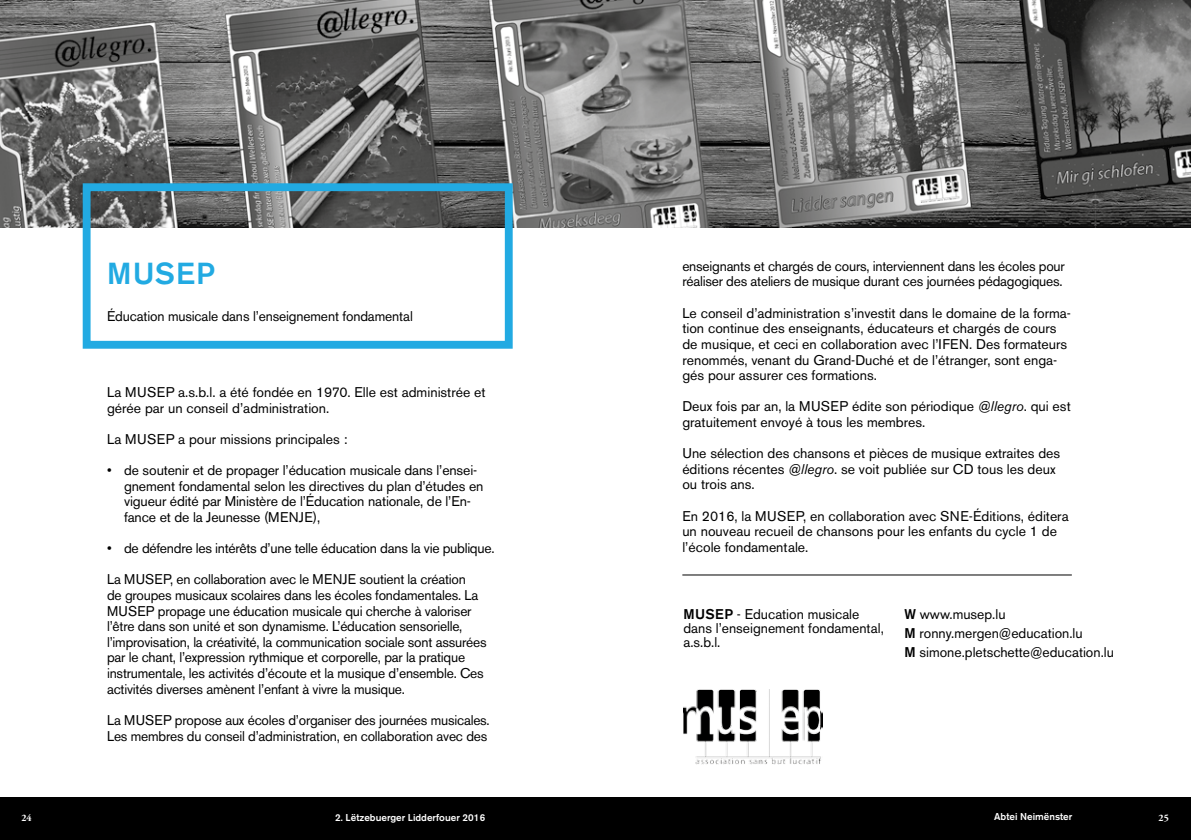
<style>
.page{position:relative;width:1191px;height:840px;background:#fff}
.page>*{position:absolute;margin:0;border:0;box-sizing:border-box;transform-origin:0 0}
.t1{font:500 30.2px "Akzidenz Grotesk BE";letter-spacing:.04em;color:#22aae2}
.t2{font:14px/15.6px "Akzidenz Grotesk BE";letter-spacing:-.01em;color:#000}
.t3{font:500 9.8px "Akzidenz Grotesk BE";color:#fff}
.t4{font:700 9.8px "Adobe Garamond Pro";color:#fff}
.s1{font-style:italic}
.s2{font-weight:500}
</style>
<div class="page">
<div style="left:0;top:796px;width:598px;height:43px;background:#000"></div>
<div style="left:583px;top:796px;width:608px;height:43px;background:#000"></div>
<img style="left:0;top:0;width:1191px;height:227px">
<div style="left:83px;top:183px;width:430px;height:165px;border:8px solid #22aae2"></div>
<hr style="left:682px;top:574px;width:389px;height:1px;background:#000">
<img style="left:683px;top:689px;width:139px;height:75px">
<h1 class="t1" style="left:107px;top:255px;width:109px">MUSEP</h1>
<p class="t2" style="left:107px;top:308px;width:307px">Éducation musicale dans l’enseignement fondamental</p>
<p class="t2" style="left:107px;top:384px;width:380px">La MUSEP a.s.b.l. a été fondée en 1970. Elle est administrée et gérée par un conseil d’administration.</p>
<p class="t2" style="left:107px;top:431px;width:242px">La MUSEP a pour missions principales :</p>
<p class="t2" style="left:124px;top:462px;width:361px;text-indent:-17px">• de soutenir et de propager l’éducation musicale dans l’ensei&shy;gnement fondamental selon les directives du plan d’études en vigueur édité par Ministère de l’Éducation nationale, de l’En&shy;fance et de la Jeunesse (MENJE),</p>
<p class="t2" style="left:107px;top:540px;width:389px">• de défendre les intérêts d’une telle éducation dans la vie publique.</p>
<p class="t2" style="left:107px;top:571px;width:381px">La MUSEP, en collaboration avec le MENJE soutient la création<br>de groupes musicaux scolaires dans les écoles fondamentales. La MUSEP propage une éducation musicale qui cherche à valoriser l’être dans son unité et son dynamisme. L’éducation sensorielle, l’improvisation, la créativité, la communication sociale sont assurées par le chant, l’expression rythmique et corporelle, par la pratique instrumentale, les activités d’écoute et la musique d’ensemble. Ces activités diverses amènent l’enfant à vivre la musique.</p>
<p class="t2" style="left:107px;top:711px;width:384px">La MUSEP propose aux écoles d’organiser des journées musicales.<br>Les membres du conseil d’administration, en collaboration avec des</p>
<p class="t2" style="left:682px;top:258px;width:384px">enseignants et chargés de cours, interviennent dans les écoles pour réaliser des ateliers de musique durant ces journées pédagogiques.</p>
<p class="t2" style="left:682px;top:305px;width:390px">Le conseil d’administration s’investit dans le domaine de la forma&shy;tion continue des enseignants, éducateurs et chargés de cours de musique, et ceci en collaboration avec l’IFEN. Des formateurs renommés, venant du Grand-Duché et de l’étranger, sont enga&shy;gés pour assurer ces formations.</p>
<p class="t2" style="left:682px;top:398px;width:390px">Deux fois par an, la MUSEP édite son périodique <span class="s1">@llegro</span>. qui est gratuitement envoyé à tous les membres.</p>
<p class="t2" style="left:682px;top:445px;width:379px">Une sélection des chansons et pièces de musique extraites des éditions récentes <span class="s1">@llegro</span>. se voit publiée sur CD tous les deux ou trois ans.</p>
<p class="t2" style="left:682px;top:507px;width:388px">En 2016, la MUSEP, en collaboration avec SNE-Éditions, éditera un nouveau recueil de chansons pour les enfants du cycle 1 de l’école fondamentale.</p>
<p class="t2" style="left:683px;top:606px;width:202px;line-height:14px"><span class="s2">MUSEP</span> - Education musicale dans l’enseignement fondamental, a.s.b.l.</p>
<p class="t2" style="left:904px;top:604px;width:211px;line-height:19px"><span class="s2">W</span> www.musep.lu<br><span class="s2">M</span> ronny.mergen@education.lu<br><span class="s2">M</span> simone.pletschette@education.lu</p>
<p class="t4" style="left:21px;top:812px;width:12px">24</p>
<p class="t3" style="left:335px;top:811px;width:151px">2. Lëtzebuerger Lidderfouer 2016</p>
<p class="t3" style="left:994px;top:810px;width:80px">Abtei Neimënster</p>
<p class="t4" style="left:1158px;top:812px;width:12px">25</p>
</div>
